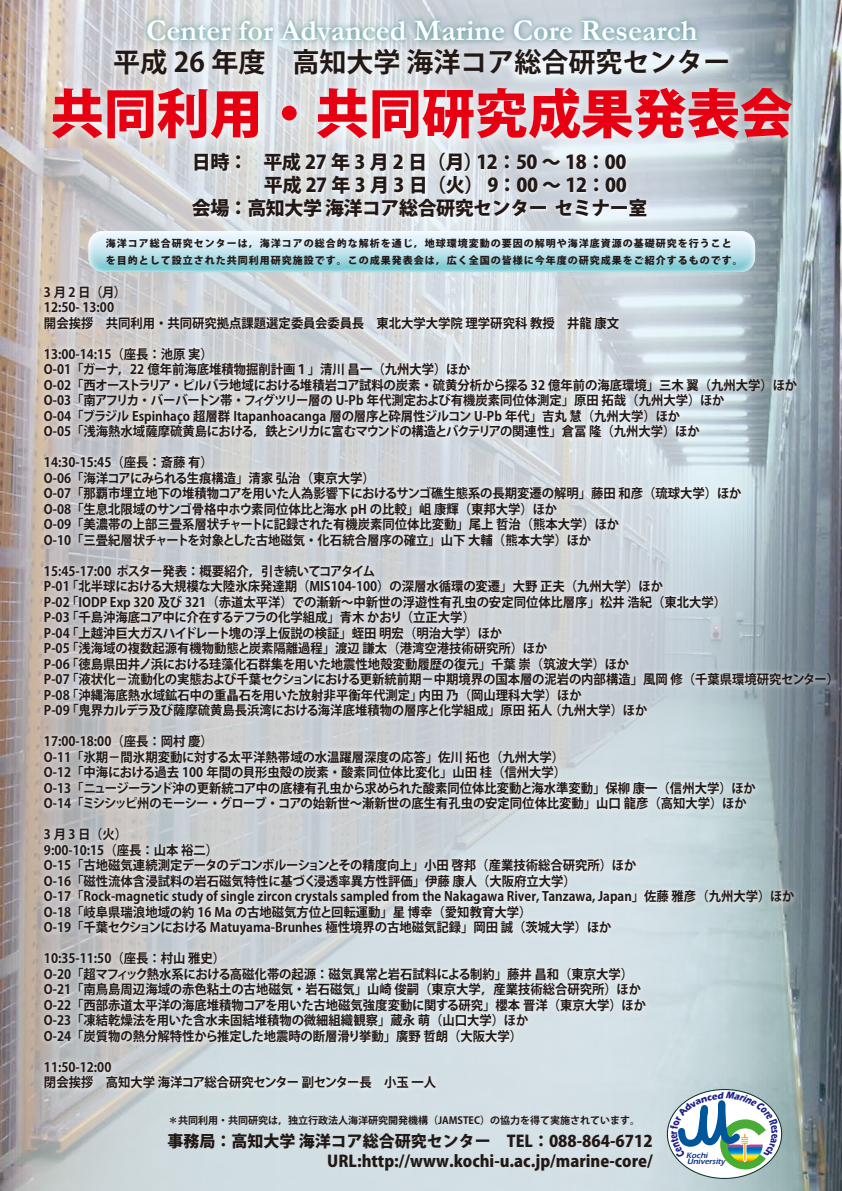
<style>
.page{position:relative;width:842px;height:1191px;background:#fff}
.page>*{position:absolute;margin:0;border:0;box-sizing:border-box;transform-origin:0 0}
.t1{font:800 53px "Koz Go Pro";color:#e60012}
.t2{font:700 30px "Garamond";color:#fff}
.t3{font:700 27px "Koz Go Pro";color:#221815}
.t4{font:800 19px "Koz Go Pro";letter-spacing:-.025em;color:#221815}
.t5{font:800 16px/20px "Koz Go Pro";color:#221815;text-align:right}
.t6{font:700 13px/15.5px "Koz Go Pro";color:#221815;scale:.95 1}
.t7{font:800 10px/17px "Koz Go Pr 6 N";letter-spacing:.1em;color:#221815}
.t8{font:700 10px "Koz Go Pro";color:#221815}
.t9{font:italic 600 8px/6px "Eras ITC";color:#0c3388}
</style>
<div class="page">
<img style="left:0;top:0;width:842px;height:1191px">
<img style="left:138px;top:7px;width:568px;height:26px">
<img style="left:98px;top:33px;width:647px;height:39px">
<img style="left:37px;top:72px;width:776px;height:104px">
<img style="left:188px;top:149px;width:464px;height:79px">
<div style="left:88px;top:231px;width:667px;height:41px;background:linear-gradient(to bottom,#fefdff,#7dc9d3);border-radius:14px"></div>
<img style="left:35px;top:277px;width:806px;height:839px">
<svg style="left:667px;top:1089px;width:115px;height:89px"></svg>
<svg style="left:670px;top:1092px;width:108px;height:81px"></svg>
<h2 class="t2" style="left:146px;top:10px;width:553px">Center for Advanced Marine Core Research</h2>
<h3 class="t3" style="left:113px;top:45px;width:619px">平成 26 年度　高知大学 海洋コア総合研究センター</h3>
<h1 class="t1" style="left:51px;top:79px;width:744px">共同利用・共同研究成果発表会</h1>
<h3 class="t4" style="left:192px;top:150px;width:436px">日時： 平成 27 年 3 月 2 日（月）12：50 ～ 18：00</h3>
<h3 class="t4" style="left:264px;top:173px;width:364px">平成 27 年 3 月 3 日（火） 9：00 ～ 12：00</h3>
<h3 class="t4" style="left:192px;top:196px;width:457px">会場：高知大学 海洋コア総合研究センター セミナー室</h3>
<p class="t7" style="left:106px;top:235px;width:638px">海洋コア総合研究センターは，海洋コアの総合的な解析を通じ，地球環境変動の要因の解明や海洋底資源の基礎研究を行うことを目的として設立された共同利用研究施設です。この成果発表会は，広く全国の皆様に今年度の研究成果をご紹介するものです。</p>
<p class="t6" style="left:44px;top:285px;width:607px">3 月 2 日（月）<br>12:50- 13:00<br>開会挨拶　共同利用・共同研究拠点課題選定委員会委員長　東北大学大学院 理学研究科 教授　井龍 康文</p>
<p class="t6" style="left:44px;top:347px;width:794px">13:00-14:15（座長：池原 実）<br>O-01「ガーナ，22 億年前海底堆積物掘削計画１」清川 昌一（九州大学）ほか<br>O-02「西オーストラリア・ピルバラ地域における堆積岩コア試料の炭素・硫黄分析から探る 32 億年前の海底環境」三木 翼（九州大学）ほかO-03「南アフリカ・バーバートン帯・フィグツリー層の U-Pb 年代測定および有機炭素同位体測定」原田 拓哉（九州大学）ほか<br>O-04「ブラジル Espinhaço 超層群 Itapanhoacanga 層の層序と砕屑性ジルコン U-Pb 年代」吉丸 慧（九州大学）ほか<br>O-05「浅海熱水域薩摩硫黄島における，鉄とシリカに富むマウンドの構造とバクテリアの関連性」倉冨 隆（九州大学）ほか</p>
<p class="t6" style="left:44px;top:455px;width:736px">14:30-15:45（座長：斎藤 有）<br>O-06「海洋コアにみられる生痕構造」清家 弘治（東京大学）<br>O-07「那覇市埋立地下の堆積物コアを用いた人為影響下におけるサンゴ礁生態系の長期変遷の解明」藤田 和彦（琉球大学）ほかO-08「生息北限域のサンゴ骨格中ホウ素同位体比と海水 pH の比較」岨 康輝（東邦大学）ほか<br>O-09「美濃帯の上部三畳系層状チャートに記録された有機炭素同位体比変動」尾上 哲治（熊本大学）ほか<br>O-10「三畳紀層状チャートを対象とした古地磁気・化石統合層序の確立」山下 大輔（熊本大学）ほか</p>
<p class="t6" style="left:44px;top:564px;width:838px">15:45-17:00 ポスター発表：概要紹介，引き続いてコアタイム<br>P-01 「北半球における大規模な大陸氷床発達期（MIS104-100）の深層水循環の変遷」大野 正夫（九州大学）ほか<br>P-02 「IODP Exp 320 及び 321（赤道太平洋）での漸新～中新世の浮遊性有孔虫の安定同位体比層序」松井 浩紀（東北大学）<br>P-03 「千島沖海底コア中に介在するテフラの化学組成」青木 かおり（立正大学）<br>P-04 「上越沖巨大ガスハイドレート塊の浮上仮説の検証」蛭田 明宏（明治大学）ほか<br>P-05 「浅海域の複数起源有機物動態と炭素隔離過程」渡辺 謙太（港湾空港技術研究所）ほか<br>P-06 「徳島県田井ノ浜における珪藻化石群集を用いた地震性地殻変動履歴の復元」千葉 崇（筑波大学）ほか<br>P-07 「液状化－流動化の実態および千葉セクションにおける更新統前期－中期境界の国本層の泥岩の内部構造」風岡 修（千葉県環境研究センター）P-08 「沖縄海底熱水域鉱石中の重晶石を用いた放射非平衡年代測定」内田 乃（岡山理科大学）ほか<br>P-09 「鬼界カルデラ及び薩摩硫黄島長浜湾における海洋底堆積物の層序と化学組成」原田 拓人 （九州大学）ほか</p>
<p class="t6" style="left:44px;top:734px;width:751px">17:00-18:00（座長：岡村 慶）<br>O-11「氷期－間氷期変動に対する太平洋熱帯域の水温躍層深度の応答」佐川 拓也（九州大学）<br>O-12「中海における過去 100 年間の貝形虫殻の炭素・酸素同位体比変化」山田 桂（信州大学）<br>O-13「ニュージーランド沖の更新統コア中の底棲有孔虫から求められた酸素同位体比変動と海水準変動」保柳 康一（信州大学）ほかO-14「ミシシッピ州のモーシー・グローブ・コアの始新世～漸新世の底生有孔虫の安定同位体比変動」山口 龍彦（高知大学）ほか</p>
<p class="t6" style="left:44px;top:827px;width:792px">3 月3日（火）<br>9:00-10:15（座長：山本 裕二）<br>O-15「古地磁気連続測定データのデコンボルーションとその精度向上」小田 啓邦（産業技術総合研究所）ほか<br>O-16「磁性流体含浸試料の岩石磁気特性に基づく浸透率異方性評価」伊藤 康人（大阪府立大学）<br>O-17「Rock-magnetic study of single zircon crystals sampled from the Nakagawa River, Tanzawa, Japan」佐藤 雅彦（九州大学）ほかO-18「岐阜県瑞浪地域の約 16 Ma の古地磁気方位と回転運動」星 博幸（愛知教育大学）<br>O-19「千葉セクションにおける Matuyama-Brunhes 極性境界の古地磁気記録」岡田 誠（茨城大学）ほか</p>
<p class="t6" style="left:44px;top:951px;width:635px">10:35-11:50（座長：村山 雅史）<br>O-20「超マフィック熱水系における高磁化帯の起源：磁気異常と岩石試料による制約」藤井 昌和（東京大学）O-21「南鳥島周辺海域の赤色粘土の古地磁気・岩石磁気」山崎 俊嗣（東京大学，産業技術総合研究所）ほかO-22「西部赤道太平洋の海底堆積物コアを用いた古地磁気強度変動に関する研究」櫻本 晋洋（東京大学）ほかO-23「凍結乾燥法を用いた含水未固結堆積物の微細組織観察」蔵永 萌（山口大学）ほか<br>O-24「炭質物の熱分解特性から推定した地震時の断層滑り挙動」廣野 哲朗（大阪大学）</p>
<p class="t6" style="left:44px;top:1060px;width:414px">11:50-12:00<br>閉会挨拶　高知大学 海洋コア総合研究センター 副センター長　小玉 一人</p>
<p class="t8" style="left:168px;top:1113px;width:473px">＊共同利用・共同研究は，独立行政法人海洋研究開発機構（JAMSTEC）の協力を得て実施されています。</p>
<p class="t5" style="left:167px;top:1132px;width:487px">事務局：高知大学 海洋コア総合研究センター　TEL：088-864-6712<br>URL:http://www.kochi-u.ac.jp/marine-core/</p>
<p class="t9" style="left:686px;top:1152px;width:41px">Kochi<br>University</p>
</div>
